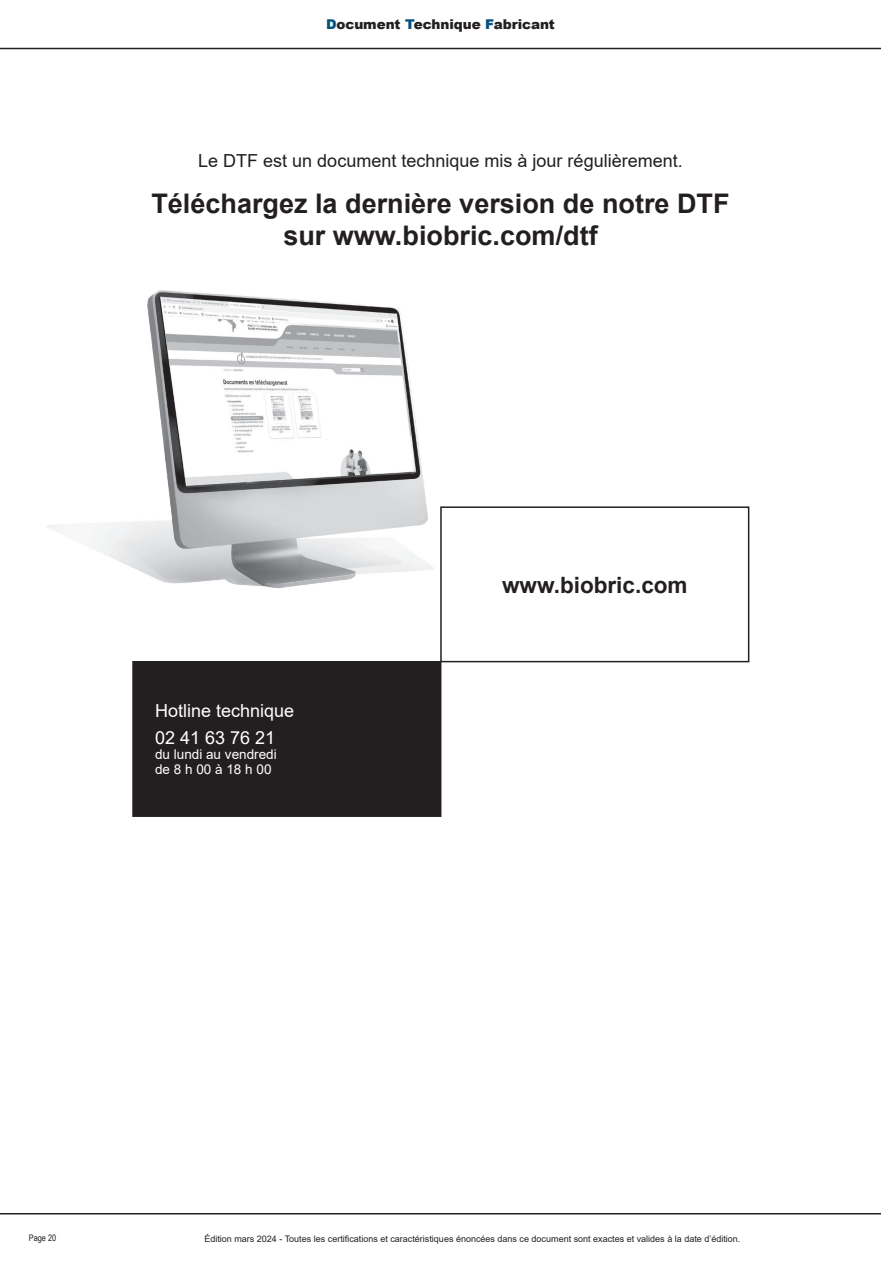
<style>
.page{position:relative;width:881px;height:1263px;background:#fff}
.page>*{position:absolute;margin:0;border:0;box-sizing:border-box;transform-origin:0 0}
.t1{font:700 27px/32.4px "Arial";color:#231f20;text-align:center}
.t2{font:700 22.5px "Arial";color:#231f20}
.t3{font:18px "Arial";color:#231f20}
.t4{font:18px/27px "Arial";color:#fff}
.t5{font:13.5px/15px "Arial";color:#fff}
.t6{font:900 13.5px "Arial";letter-spacing:-.005em;color:#231f20}
.t7{font:9px "Arial";color:#231f20}
.t8{font:9px "Arial Narrow";color:#231f20}
.s1{color:#06527e}
</style>
<div class="page">
<hr style="left:0;top:1213px;width:880px;height:1px;background:#231f20">
<hr style="left:0;top:48px;width:880px;height:1px;background:#231f20">
<div style="left:133px;top:662px;width:307px;height:154px;background:#231f20"></div>
<div style="left:132px;top:661px;width:309px;height:156px;border:2px solid #231f20"></div>
<img style="left:46px;top:290px;width:388px;height:299px">
<div style="left:440px;top:506px;width:309px;height:156px;border:2px solid #231f20"></div>
<h3 class="t6" style="left:326px;top:14px;width:230px"><span class="s1">D</span>ocument <span class="s1">T</span>echnique <span class="s1">F</span>abricant</h3>
<h3 class="t3" style="left:198px;top:148px;width:486px">Le DTF est un document technique mis à jour régulièrement.</h3>
<h1 class="t1" style="left:151px;top:187px;width:579px">Téléchargez la dernière version de notre DTF sur www.biobric.com/dtf</h1>
<h3 class="t4" style="left:155px;top:697px;width:141px">Hotline technique<br>02 41 63 76 21</h3>
<h3 class="t5" style="left:155px;top:747px;width:123px">du lundi au vendredi de 8 h 00 à 18 h 00</h3>
<h2 class="t2" style="left:502px;top:569px;width:187px">www.biobric.com</h2>
<p class="t8" style="left:29px;top:1231px;width:29px">Page 20</p>
<p class="t7" style="left:204px;top:1232px;width:537px">Édition mars 2024 - Toutes les certifications et caractéristiques énoncées dans ce document sont exactes et valides à la date d’édition.</p>
</div>
